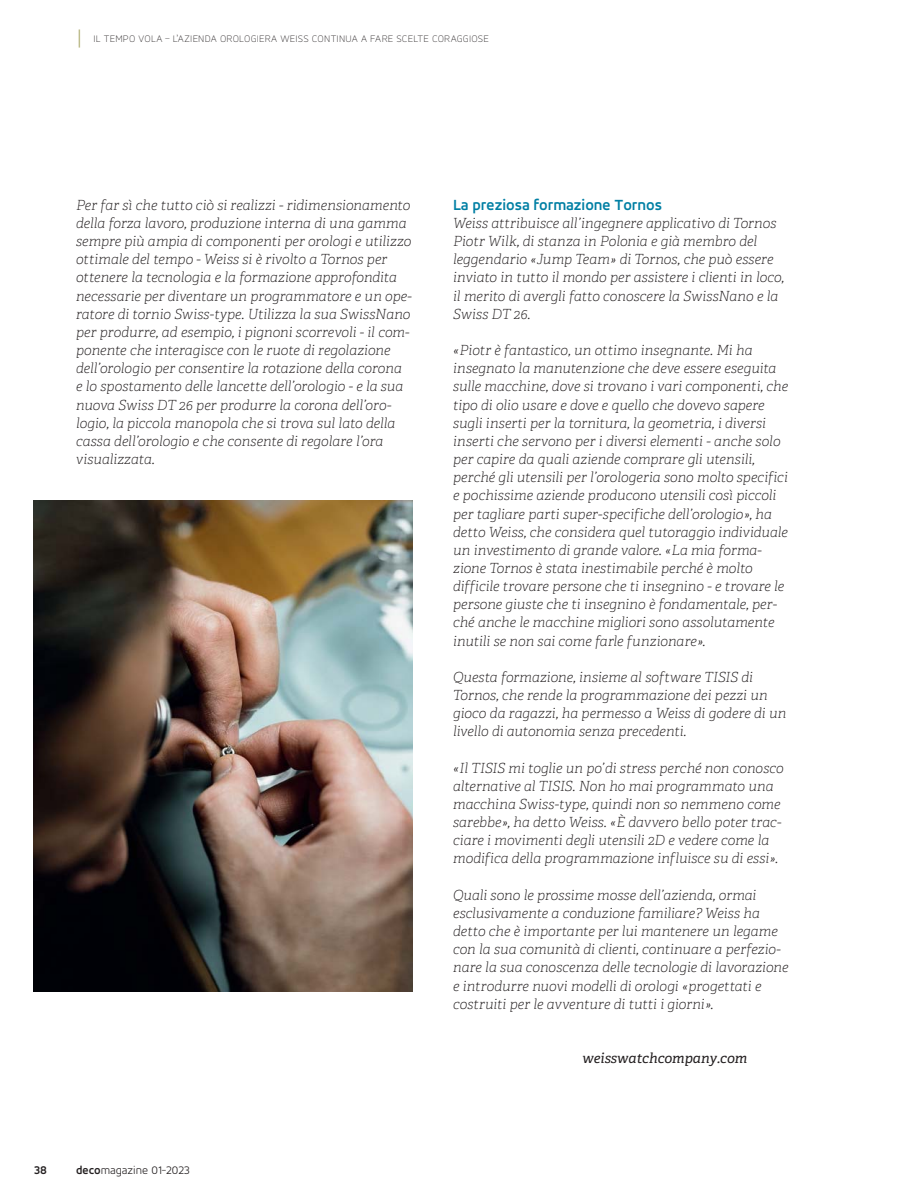
<style>
.page{position:relative;width:918px;height:1188px;background:#fff}
.page>*{position:absolute;margin:0;border:0;box-sizing:border-box;transform-origin:0 0}
.t1{font:300 21px "DIN Pro";color:#aaa869}
.t2{font:700 15.75px "Tornos Accord Alt";color:#007fa4}
.t3{font:italic 100 13.95px/18.1px "Adelle";color:#231f20}
.t4{font:italic 13.95px "Tornos Adelle";color:#231f20}
.t5{font:300 12px "Tornos Accord Alt";color:#231f20}
.t6{font:700 12px "Tornos Accord Alt";color:#231f20}
.t7{font:100 10.5px "Tornos Accord Alt";letter-spacing:.025em;color:#231f20}
.s1{font-weight:700}
</style>
<div class="page">
<img style="left:33px;top:500px;width:380px;height:492px">
<h1 class="t1" style="left:76px;top:27px;width:8px">|</h1>
<p class="t7" style="left:94px;top:35px;width:397px">IL TEMPO VOLA – L’AZIENDA OROLOGIERA WEISS CONTINUA A FARE SCELTE CORAGGIOSE</p>
<p class="t3" style="left:76px;top:197px;width:337px">Per far sì che tutto ciò si realizzi - ridimensionamento della forza lavoro, produzione interna di una gamma sempre più ampia di componenti per orologi e utilizzo ottimale del tempo - Weiss si è rivolto a Tornos per ottenere la tecnologia e la formazione approfondita necessarie per diventare un programmatore e un ope&shy;ratore di tornio Swiss-type. Utilizza la sua SwissNano per produrre, ad esempio, i pignoni scorrevoli - il com&shy;ponente che interagisce con le ruote di regolazione dell’orologio per consentire la rotazione della corona<br>e lo spostamento delle lancette dell’orologio - e la sua nuova Swiss DT 26 per produrre la corona dell’oro&shy;logio, la piccola manopola che si trova sul lato della cassa dell’orologio e che consente di regolare l’ora visualizzata.</p>
<p class="t2" style="left:453px;top:197px;width:210px">La preziosa formazione Tornos</p>
<p class="t3" style="left:453px;top:215px;width:333px">Weiss attribuisce all’ingegnere applicativo di Tornos Piotr Wilk, di stanza in Polonia e già membro del leggendario « Jump Team » di Tornos, che può essere inviato in tutto il mondo per assistere i clienti in loco, il merito di avergli fatto conoscere la SwissNano e la Swiss DT 26.</p>
<p class="t3" style="left:453px;top:343px;width:337px">« Piotr è fantastico, un ottimo insegnante. Mi ha insegnato la manutenzione che deve essere eseguita sulle macchine, dove si trovano i vari componenti, che tipo di olio usare e dove e quello che dovevo sapere sugli inserti per la tornitura, la geometria, i diversi inserti che servono per i diversi elementi - anche solo per capire da quali aziende comprare gli utensili, perché gli utensili per l’orologeria sono molto specifici e pochissime aziende producono utensili così piccoli per tagliare parti super-specifiche dell’orologio », ha detto Weiss, che considera quel tutoraggio individuale un investimento di grande valore. « La mia forma&shy;zione Tornos è stata inestimabile perché è molto difficile trovare persone che ti insegnino - e trovare le persone giuste che ti insegnino è fondamentale, per&shy;ché anche le macchine migliori sono assolutamente inutili se non sai come farle funzionare ».</p>
<p class="t3" style="left:453px;top:669px;width:335px">Questa formazione, insieme al software TISIS di Tornos, che rende la programmazione dei pezzi un gioco da ragazzi, ha permesso a Weiss di godere di un livello di autonomia senza precedenti.</p>
<p class="t3" style="left:453px;top:760px;width:332px">« Il TISIS mi toglie un po’di stress perché non conosco alternative al TISIS. Non ho mai programmato una macchina Swiss-type, quindi non so nemmeno come sarebbe », ha detto Weiss. « È davvero bello poter trac&shy;ciare i movimenti degli utensili 2D e vedere come la modifica della programmazione influisce su di essi ».</p>
<p class="t3" style="left:453px;top:887px;width:337px">Quali sono le prossime mosse dell’azienda, ormai esclusivamente a conduzione familiare ? Weiss ha detto che è importante per lui mantenere un legame con la sua comunità di clienti, continuare a perfezio&shy;nare la sua conoscenza delle tecnologie di lavorazione e introdurre nuovi modelli di orologi « progettati e costruiti per le avventure di tutti i giorni ».</p>
<p class="t6" style="left:34px;top:1165px;width:14px">38</p>
<p class="t5" style="left:76px;top:1166px;width:115px"><span class="s1">deco</span>magazine 01-2023</p>
<p class="t4" style="left:583px;top:1051px;width:166px">weisswatchcompany.com</p>
</div>
